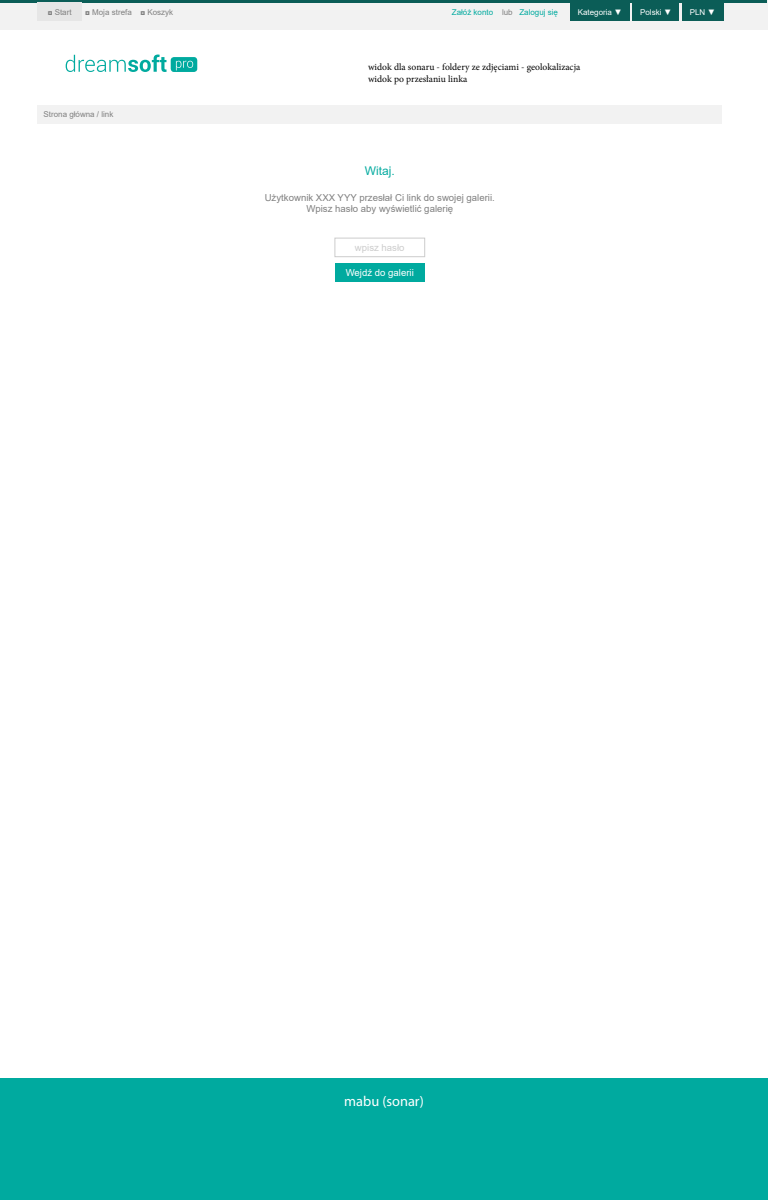
<style>
.page{position:relative;width:768px;height:1200px;background:#fff}
.page>*{position:absolute;margin:0;border:0;box-sizing:border-box;transform-origin:0 0}
.t1{font:14.4px "Myriad Pro";color:#fff}
.t2{font:12px "Arial";color:#05aba0}
.t3{font:9.6px/11.5px "Arial";color:#808080;text-align:center}
.t4{font:9.6px/11.5px "Minion Pro";color:#000}
.t5{font:9.6px "Arial";color:#fff}
.t6{font:9.6px "Arial";color:#ccc}
.t7{font:8px "Arial";color:#808080}
.t8{font:8px "Arial";color:#00aa9f}
.t9{font:8px "Arial";color:#fff}
.s1{color:#808080}
</style>
<div class="page">
<div style="left:38px;top:105px;width:684px;height:18px;background:#f2f2f2"></div>
<svg style="left:66px;top:55px;width:101px;height:17px"></svg>
<div style="left:171px;top:57px;width:26px;height:15px;background:#00aa9f;border-radius:3px"></div>
<svg style="left:176px;top:61px;width:17px;height:9px"></svg>
<div style="left:0;top:1078px;width:768px;height:122px;background:#00aa9f"></div>
<div style="left:335px;top:264px;width:90px;height:18px;background:#00aa9f"></div>
<div style="left:335px;top:238px;width:90px;height:19px;border:1px solid #ccc"></div>
<div style="left:0;top:0;width:767px;height:29px;background:#f2f2f2"></div>
<hr style="left:0;top:0;width:767px;height:2px;background:#0b5d57">
<div style="left:633px;top:2px;width:46px;height:19px;background:#0b5d57"></div>
<div style="left:682px;top:2px;width:41px;height:19px;background:#0b5d57"></div>
<div style="left:570px;top:2px;width:60px;height:19px;background:#0b5d57"></div>
<div style="left:38px;top:2px;width:44px;height:19px;background:#e6e6e6"></div>
<p class="t7" style="left:48px;top:6px;width:25px">◘ Start</p>
<p class="t7" style="left:85px;top:6px;width:90px">◘ Moja strefa ◘ Koszyk</p>
<p class="t8" style="left:452px;top:6px;width:108px">Załóż konto <span class="s1">lub</span> Zaloguj się</p>
<p class="t9" style="left:578px;top:6px;width:46px">Kategoria ▼</p>
<p class="t9" style="left:640px;top:6px;width:33px">Polski ▼</p>
<p class="t9" style="left:690px;top:6px;width:27px">PLN ▼</p>
<p class="t7" style="left:44px;top:109px;width:71px">Strona główna / link</p>
<p class="t4" style="left:368px;top:61px;width:214px">widok dla sonaru - foldery ze zdjęciami - geolokalizacja widok po przesłaniu linka</p>
<p class="t2" style="left:365px;top:163px;width:32px">Witaj.</p>
<p class="t3" style="left:265px;top:192px;width:232px">Użytkownik XXX YYY przesłał Ci link do swojej galerii.<br>Wpisz hasło aby wyświetlić galerię</p>
<p class="t6" style="left:355px;top:241px;width:51px">wpisz hasło</p>
<p class="t5" style="left:346px;top:267px;width:70px">Wejdź do galerii</p>
<h1 class="t1" style="left:344px;top:1092px;width:81px">mabu (sonar)</h1>
</div>
